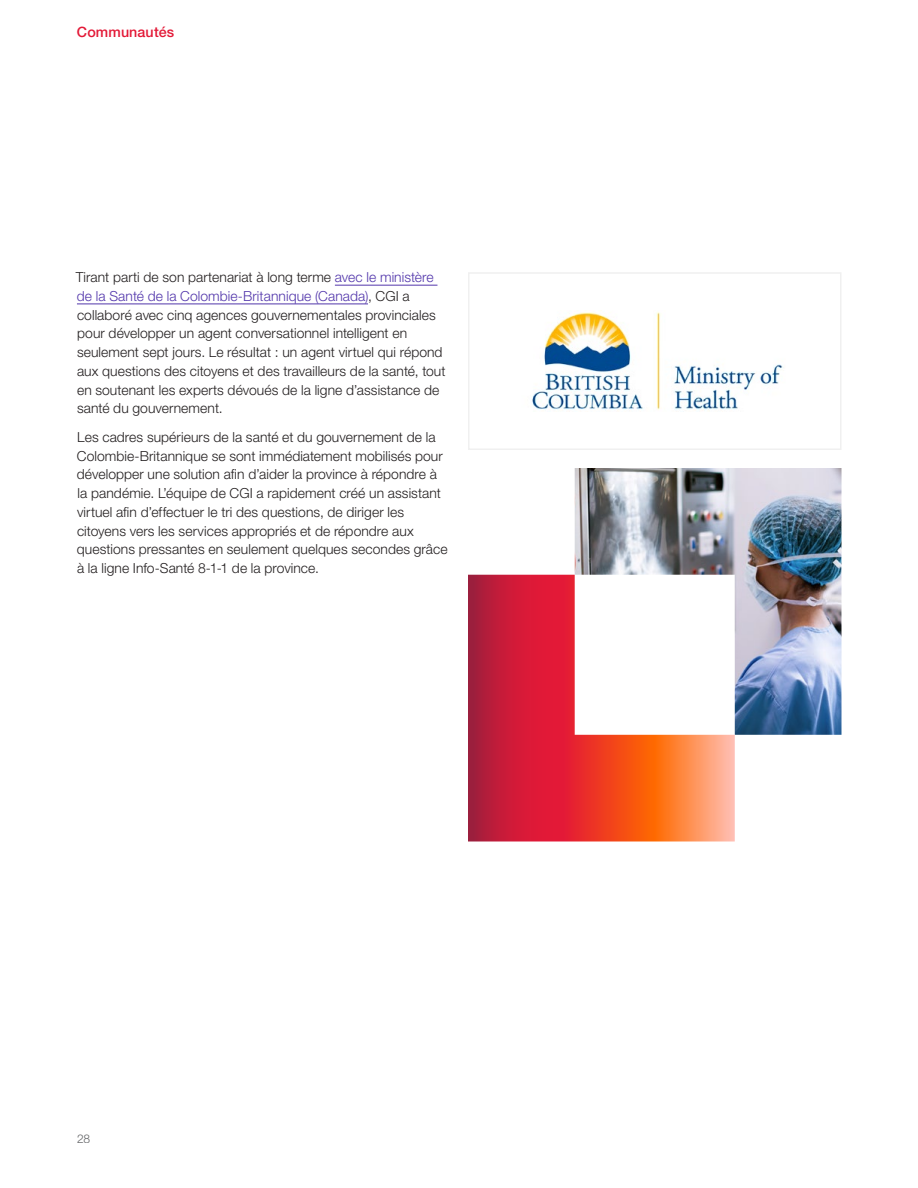
<style>
.page{position:relative;width:918px;height:1188px;background:#fff}
.page>*{position:absolute;margin:0;border:0;box-sizing:border-box;transform-origin:0 0}
.H5{font:500 14.25px "Helvetica Neue LT Pro";letter-spacing:.01em;color:#e31937}
.Text{font:300 13.8px/18.8px "Helvetica Neue LT Pro";letter-spacing:.005em;color:#231f20}
.t1{font:300 12px "Helvetica Neue LT Pro";color:#636466}
.s1{color:#5236ab}
</style>
<div class="page">
<hr style="left:335px;top:285px;width:102px;height:1px;background:#5236ab">
<hr style="left:77px;top:304px;width:291px;height:1px;background:#5236ab">
<img style="left:532px;top:312px;width:251px;height:99px">
<div style="left:468px;top:272px;width:374px;height:178px;border:2px solid #f0f0f0"></div>
<img style="left:575px;top:468px;width:267px;height:267px">
<svg style="left:468px;top:575px;width:267px;height:267px"></svg>
<h6 class="H5" style="left:77px;top:24px;width:99px">Communautés</h6>
<p class="Text" style="left:76px;top:268px;width:371px">Tirant parti de son partenariat à long terme <span class="s1">avec le ministère de la Santé de la Colombie-Britannique (Canada)</span>, CGI a collaboré avec cinq agences gouvernementales provinciales pour développer un agent conversationnel intelligent en seulement sept jours. Le résultat : un agent virtuel qui répond aux questions des citoyens et des travailleurs de la santé, tout en soutenant les experts dévoués de la ligne d’assistance de santé du gouvernement.</p>
<p class="Text" style="left:77px;top:427px;width:372px">Les cadres supérieurs de la santé et du gouvernement de la Colombie-Britannique se sont immédiatement mobilisés pour développer une solution afin d’aider la province à répondre à la pandémie. L’équipe de CGI a rapidement créé un assistant virtuel afin d’effectuer le tri des questions, de diriger les citoyens vers les services appropriés et de répondre aux questions pressantes en seulement quelques secondes grâce à la ligne Info-Santé 8-1-1 de la province.</p>
<p class="t1" style="left:77px;top:1131px;width:15px">28</p>
</div>
